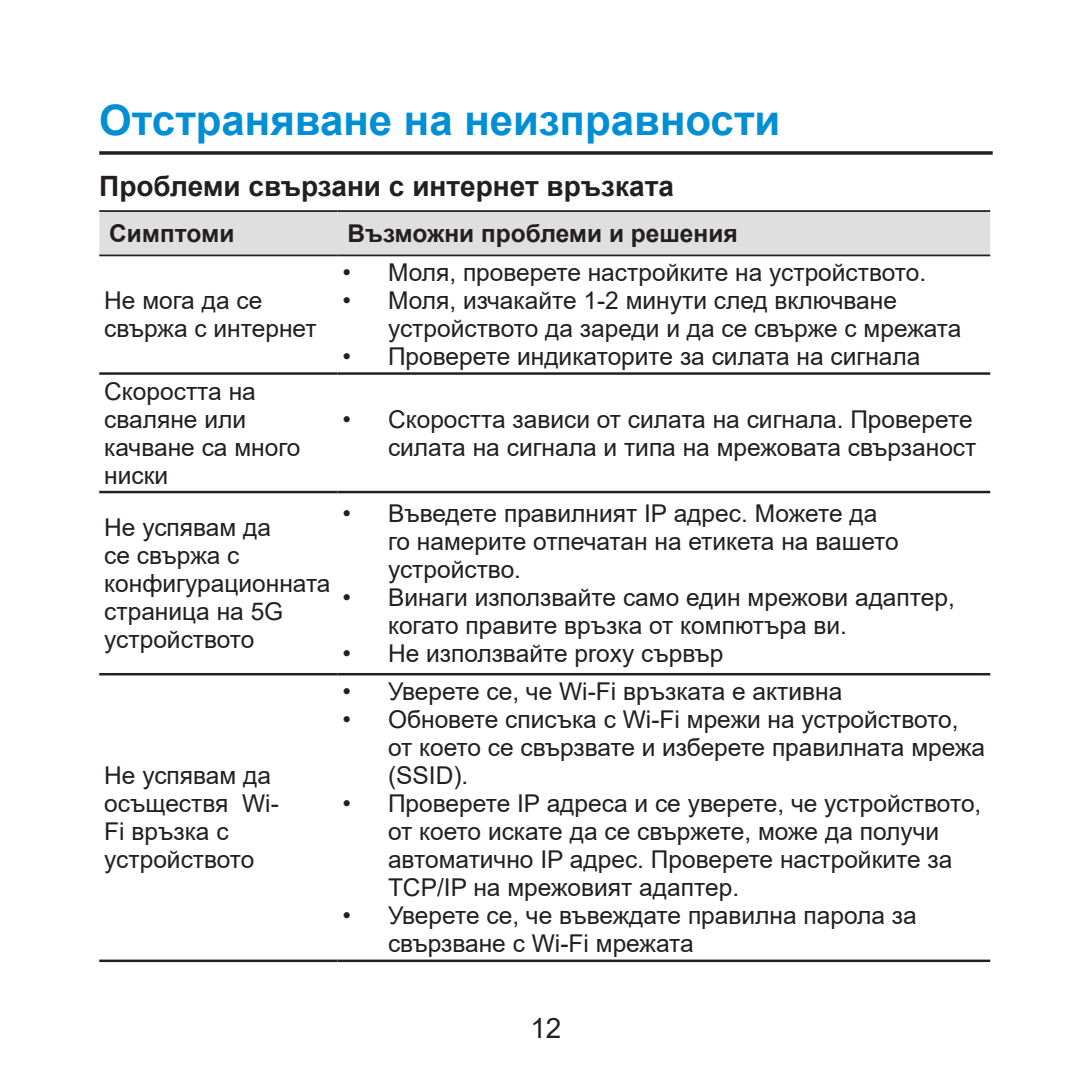
<style>
.page{position:relative;width:1092px;height:1092px;background:#fff}
.page>*{position:absolute;margin:0;border:0;box-sizing:border-box;transform-origin:0 0}
.标题{font:700 42px "Arial";color:#008fd5}
.正文{font:700 28px "Arial";color:#231f20}
.t1{font:28px "Arial";color:#231f20}
.表文字{font:24.5px/28px "Arial";color:#231f20}
.正文-2{font:700 24.5px "Arial";color:#231f20}
</style>
<div class="page">
<svg style="left:99px;top:151px;width:893px;height:4px;background:#3d3a3b"></svg>
<div style="left:99px;top:212px;width:891px;height:42px;background:#e0dfdf"></div>
<hr style="left:99px;top:372px;width:238px;height:3px;background:#231f20">
<hr style="left:337px;top:372px;width:653px;height:3px;background:#231f20">
<hr style="left:99px;top:491px;width:238px;height:2px;background:#231f20">
<hr style="left:337px;top:491px;width:653px;height:2px;background:#231f20">
<hr style="left:99px;top:673px;width:238px;height:2px;background:#231f20">
<hr style="left:337px;top:673px;width:653px;height:2px;background:#231f20">
<hr style="left:99px;top:959px;width:238px;height:2px;background:#231f20">
<hr style="left:337px;top:959px;width:653px;height:2px;background:#231f20">
<hr style="left:99px;top:210px;width:238px;height:2px;background:#231f20">
<hr style="left:337px;top:210px;width:653px;height:2px;background:#231f20">
<hr style="left:99px;top:254px;width:238px;height:2px;background:#231f20">
<hr style="left:337px;top:254px;width:653px;height:2px;background:#231f20">
<p class="标题" style="left:99px;top:91px;width:682px">Отстраняване на неизправности</p>
<p class="正文" style="left:99px;top:167px;width:576px">Проблеми свързани с интернет връзката</p>
<p class="正文-2" style="left:109px;top:216px;width:127px">Симптоми</p>
<p class="正文-2" style="left:347px;top:216px;width:392px">Възможни проблеми и решения</p>
<p class="表文字" style="left:104px;top:286px;width:214px">Не мога да се свържа с интернет</p>
<p class="表文字" style="left:104px;top:377px;width:198px">Скоростта на сваляне или качване са много ниски</p>
<p class="表文字" style="left:104px;top:513px;width:228px">Не успявам да<br>се свържа с конфигурационната страница на 5G устройството</p>
<p class="表文字" style="left:104px;top:761px;width:176px">Не успявам да осъществя Wi-<br>Fi връзка с устройството</p>
<p class="表文字" style="left:342px;top:258px;width:585px">• Моля, проверете настройките на устройството.</p>
<p class="表文字" style="left:388px;top:286px;width:575px;text-indent:-46px">• Моля, изчакайте 1-2 минути след включване устройството да зареди и да се свърже с мрежата</p>
<p class="表文字" style="left:342px;top:342px;width:579px">• Проверете индикаторите за силата на сигнала</p>
<p class="表文字" style="left:342px;top:405px;width:635px;text-align:right">• Скоростта зависи от силата на сигнала. Проверете силата на сигнала и типа на мрежовата свързаност</p>
<p class="表文字" style="left:388px;top:499px;width:512px;text-indent:-46px">• Въведете правилният IP адрес. Можете да го намерите отпечатан на етикета на вашето устройство.</p>
<p class="表文字" style="left:388px;top:583px;width:568px;text-indent:-46px">• Винаги използвайте само един мрежови адаптер, когато правите връзка от компютъра ви.</p>
<p class="表文字" style="left:342px;top:639px;width:382px">• Не използвайте proxy сървър</p>
<p class="表文字" style="left:342px;top:677px;width:501px">• Уверете се, че Wi-Fi връзката е активна</p>
<p class="表文字" style="left:388px;top:705px;width:598px;text-indent:-46px">• Обновете списъка с Wi-Fi мрежи на устройството, от което се свързвате и изберете правилната мрежа (SSID).</p>
<p class="表文字" style="left:388px;top:789px;width:595px;text-indent:-46px">• Проверете IP адреса и се уверете, че устройството, от което искате да се свържете, може да получи автоматично IP адрес. Проверете настройките за TCP/IP на мрежовият адаптер.</p>
<p class="表文字" style="left:388px;top:901px;width:530px;text-indent:-46px">• Уверете се, че въвеждате правилна парола за свързване с Wi-Fi мрежата</p>
<p class="t1" style="left:530px;top:1009px;width:33px">12</p>
</div>
